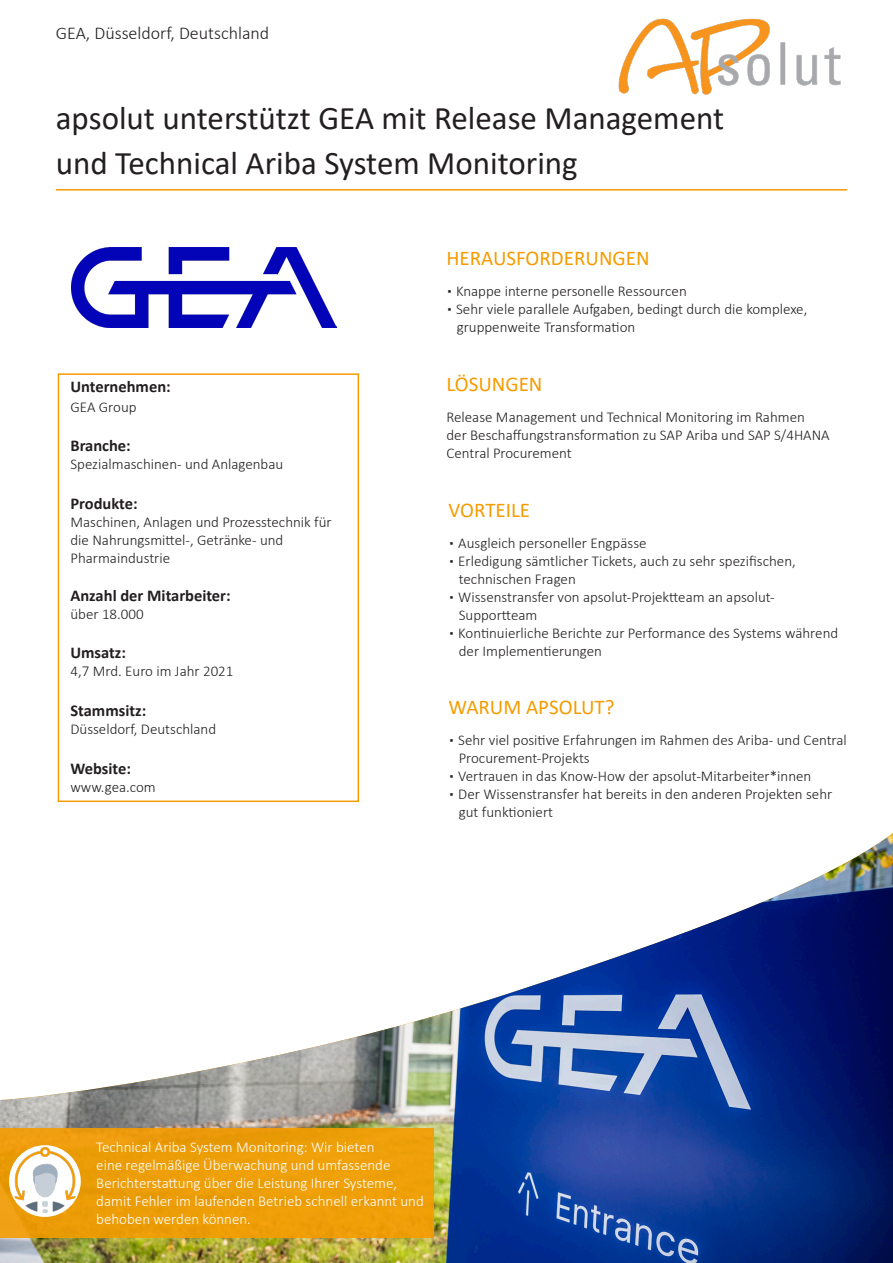
<style>
.page{position:relative;width:893px;height:1263px;background:#fff}
.page>*{position:absolute;margin:0;border:0;box-sizing:border-box;transform-origin:0 0}
.t1{font:33px "Calibri";color:#231f20}
.t2{font:21px "Calibri";color:#f59c00}
.t3{font:300 18px "Calibri";color:#231f20}
.t4{font:700 16.5px "Calibri";color:#231f20}
.t5{font:300 15px/18px "Calibri";color:#231f20}
.t6{font:300 15px/18px "Calibri";color:#fff}
</style>
<div class="page">
<img style="left:0;top:833px;width:893px;height:430px">
<hr style="left:56px;top:189px;width:791px;height:2px;background:#f59c00">
<div style="left:58px;top:373px;width:301px;height:429px;border:2px solid #f59c00"></div>
<img style="left:618px;top:18px;width:223px;height:77px">
<div style="left:0;top:1128px;width:434px;height:109px;background:#ee9e08"></div>
<img style="left:72px;top:247px;width:264px;height:81px">
<img style="left:10px;top:1146px;width:70px;height:70px;border-radius:35px">
<div style="left:9px;top:1145px;width:72px;height:72px;border:2px solid #fff;border-radius:50%"></div>
<p class="t3" style="left:56px;top:21px;width:215px">GEA, Düsseldorf, Deutschland</p>
<p class="t1" style="left:56px;top:95px;width:670px">apsolut unterstützt GEA mit Release Management</p>
<p class="t1" style="left:56px;top:140px;width:524px">und Technical Ariba System Monitoring</p>
<p class="t4" style="left:70px;top:375px;width:102px">Unternehmen:</p>
<p class="t5" style="left:70px;top:398px;width:68px">GEA Group</p>
<p class="t4" style="left:70px;top:434px;width:62px">Branche:</p>
<p class="t5" style="left:70px;top:455px;width:214px">Spezialmaschinen- und Anlagenbau</p>
<p class="t4" style="left:70px;top:492px;width:69px">Produkte:</p>
<p class="t5" style="left:70px;top:513px;width:263px">Maschinen, Anlagen und Prozesstechnik für die Nahrungsmittel-, Getränke- und</p>
<p class="t5" style="left:70px;top:549px;width:101px">Pharmaindustrie</p>
<p class="t4" style="left:70px;top:583px;width:162px">Anzahl der Mitarbeiter:</p>
<p class="t5" style="left:70px;top:605px;width:75px">über 18.000</p>
<p class="t4" style="left:70px;top:641px;width:57px">Umsatz:</p>
<p class="t5" style="left:70px;top:662px;width:165px">4,7 Mrd. Euro im Jahr 2021</p>
<p class="t4" style="left:70px;top:699px;width:77px">Stammsitz:</p>
<p class="t5" style="left:70px;top:720px;width:147px">Düsseldorf, Deutschland</p>
<p class="t4" style="left:70px;top:756px;width:62px">Website:</p>
<p class="t5" style="left:70px;top:777px;width:87px">www.gea.com</p>
<p class="t2" style="left:446px;top:243px;width:205px">HERAUSFORDERUNGEN</p>
<p class="t5" style="left:446px;top:282px;width:242px">▪ Knappe interne personelle Ressourcen</p>
<p class="t5" style="left:446px;top:300px;width:362px">▪ Sehr viele parallele Aufgaben, bedingt durch die komplexe,</p>
<p class="t5" style="left:457px;top:318px;width:180px">gruppenweite Transformation</p>
<p class="t2" style="left:446px;top:369px;width:98px">LÖSUNGEN</p>
<p class="t5" style="left:446px;top:408px;width:360px">Release Management und Technical Monitoring im Rahmen</p>
<p class="t5" style="left:446px;top:426px;width:385px">der Beschaffungstransformation zu SAP Ariba und SAP S/4HANA</p>
<p class="t5" style="left:446px;top:444px;width:127px">Central Procurement</p>
<p class="t2" style="left:449px;top:495px;width:83px">VORTEILE</p>
<p class="t5" style="left:449px;top:534px;width:199px">▪ Ausgleich personeller Engpässe</p>
<p class="t5" style="left:449px;top:552px;width:349px">▪ Erledigung sämtlicher Tickets, auch zu sehr spezifischen,</p>
<p class="t5" style="left:459px;top:570px;width:119px">technischen Fragen</p>
<p class="t5" style="left:449px;top:588px;width:328px">▪ Wissenstransfer von apsolut-Projektteam an apsolut-</p>
<p class="t5" style="left:459px;top:606px;width:80px">Supportteam</p>
<p class="t5" style="left:449px;top:624px;width:391px">▪ Kontinuierliche Berichte zur Performance des Systems während</p>
<p class="t5" style="left:459px;top:642px;width:145px">der Implementierungen</p>
<p class="t2" style="left:449px;top:692px;width:167px">WARUM APSOLUT?</p>
<p class="t5" style="left:449px;top:731px;width:400px">▪ Sehr viel positive Erfahrungen im Rahmen des Ariba- und Central</p>
<p class="t5" style="left:459px;top:749px;width:132px">Procurement-Projekts</p>
<p class="t5" style="left:449px;top:767px;width:364px">▪ Vertrauen in das Know-How der apsolut-Mitarbeiter*innen</p>
<p class="t5" style="left:449px;top:785px;width:385px">▪ Der Wissenstransfer hat bereits in den anderen Projekten sehr</p>
<p class="t5" style="left:459px;top:803px;width:96px">gut funktioniert</p>
<p class="t6" style="left:96px;top:1137px;width:329px">Technical Ariba System Monitoring: Wir bieten<br>eine regelmäßige Überwachung und umfassende Berichterstattung über die Leistung Ihrer Systeme, damit Fehler im laufenden Betrieb schnell erkannt und behoben werden können.</p>
</div>
